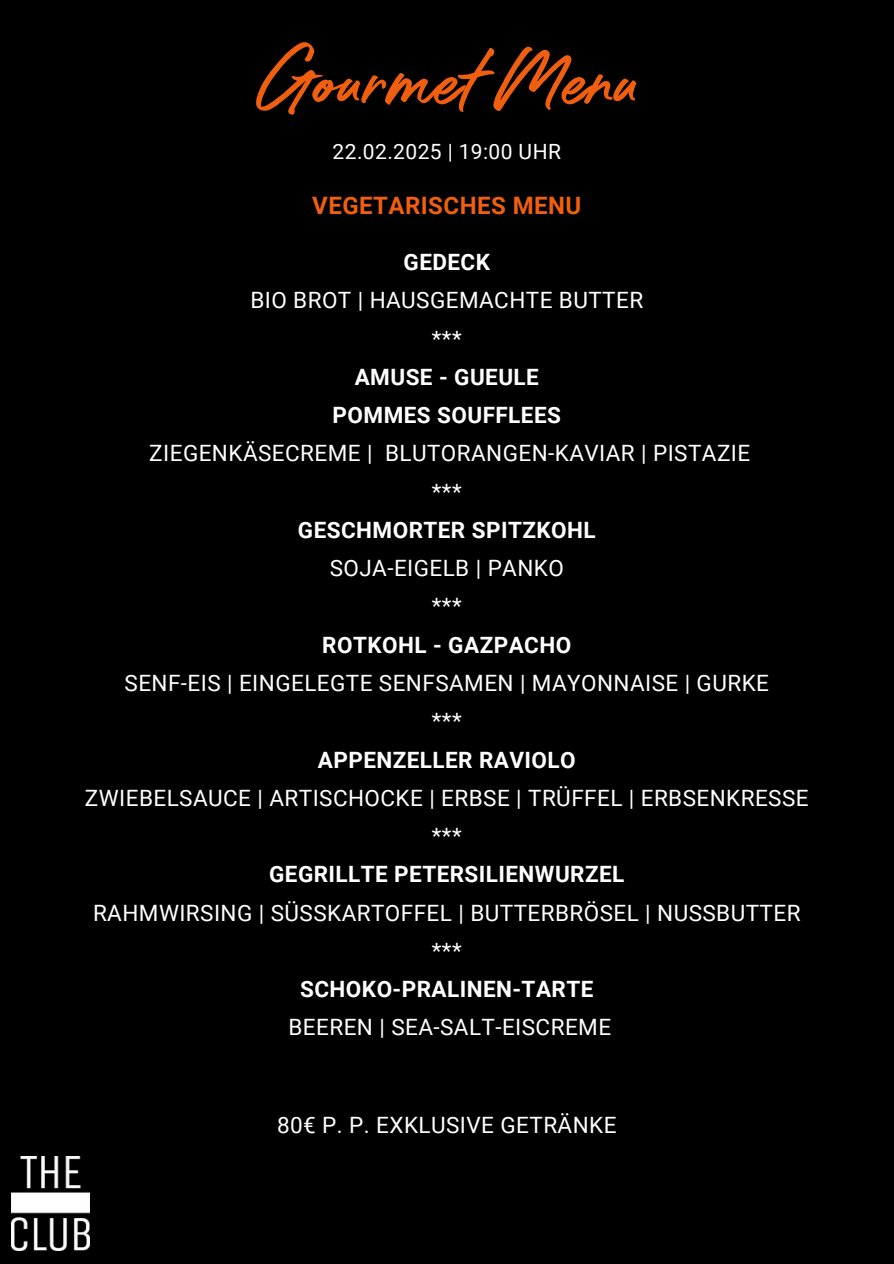
<style>
.page{position:relative;width:894px;height:1264px;background:#fff}
.page>*{position:absolute;margin:0;border:0;box-sizing:border-box;transform-origin:0 0}
.t1{font:108.6px "Kokomo Breeze";letter-spacing:.02em;color:#ef5f0f}
.t2{font:700 24px "Roboto";letter-spacing:.02em;color:#ef5f0f}
.t3{font:22.5px/38.2px "Roboto";letter-spacing:.02em;color:#fff;text-align:center}
.t4{font:700 22.5px/38.2px "Roboto";letter-spacing:.02em;color:#fff;text-align:center}
.t5{font:21px "Roboto";letter-spacing:.02em;color:#fff}
</style>
<div class="page">
<div style="left:0;top:0;width:893px;height:1263px;background:#000"></div>
<img style="left:12px;top:1156px;width:77px;height:94px">
<h1 class="t1" style="left:256px;top:0;width:382px">Gourmet Menu</h1>
<p class="t5" style="left:332px;top:140px;width:230px">22.02.2025 | 19:00 UHR</p>
<h2 class="t2" style="left:312px;top:192px;width:270px">VEGETARISCHES MENU</h2>
<p class="t4" style="left:403px;top:243px;width:88px">GEDECK</p>
<p class="t3" style="left:250px;top:281px;width:394px">BIO BROT | HAUSGEMACHTE BUTTER ***</p>
<p class="t4" style="left:332px;top:358px;width:230px">AMUSE - GUEULE<br>POMMES SOUFFLEES</p>
<p class="t3" style="left:149px;top:434px;width:602px">ZIEGENKÄSECREME | BLUTORANGEN-KAVIAR | PISTAZIE ***</p>
<p class="t4" style="left:298px;top:511px;width:299px">GESCHMORTER SPITZKOHL</p>
<p class="t3" style="left:329px;top:549px;width:236px">SOJA-EIGELB | PANKO ***</p>
<p class="t4" style="left:322px;top:626px;width:250px">ROTKOHL - GAZPACHO</p>
<p class="t3" style="left:124px;top:664px;width:645px">SENF-EIS | EINGELEGTE SENFSAMEN | MAYONNAISE | GURKE ***</p>
<p class="t4" style="left:318px;top:740px;width:259px">APPENZELLER RAVIOLO</p>
<p class="t3" style="left:85px;top:779px;width:725px">ZWIEBELSAUCE | ARTISCHOCKE | ERBSE | TRÜFFEL | ERBSENKRESSE ***</p>
<p class="t4" style="left:269px;top:855px;width:356px">GEGRILLTE PETERSILIENWURZEL</p>
<p class="t3" style="left:93px;top:893px;width:708px">RAHMWIRSING | SÜSSKARTOFFEL | BUTTERBRÖSEL | NUSSBUTTER ***</p>
<p class="t4" style="left:300px;top:970px;width:294px">SCHOKO-PRALINEN-TARTE</p>
<p class="t3" style="left:288px;top:1008px;width:324px">BEEREN | SEA-SALT-EISCREME</p>
<p class="t3" style="left:277px;top:1106px;width:341px">80€ P. P. EXKLUSIVE GETRÄNKE</p>
</div>
